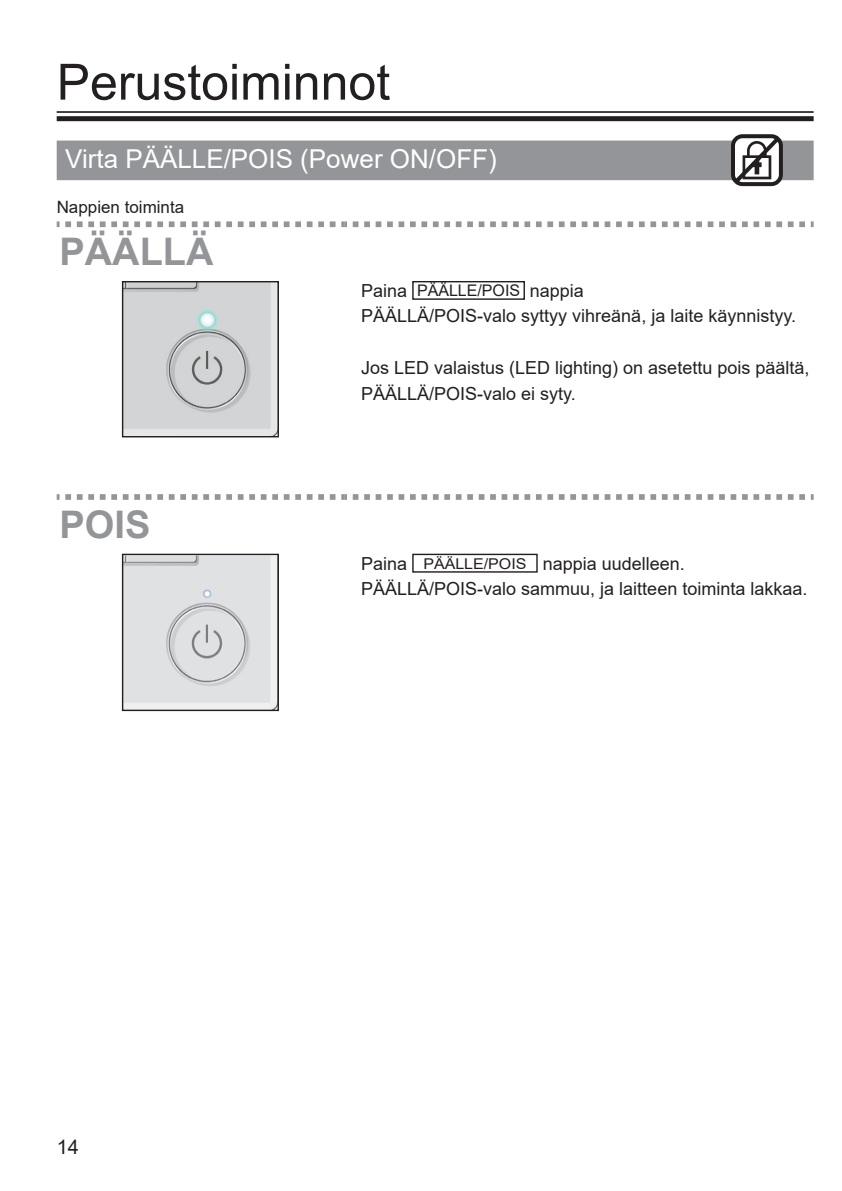
<style>
.page{position:relative;width:842px;height:1191px;background:#fff}
.page>*{position:absolute;margin:0;border:0;box-sizing:border-box;transform-origin:0 0}
.t1{font:50px "Arial";color:#231f20}
.t2{font:700 38px "Arial";color:#939598}
.t3{font:26px "Arial";color:#fff}
.t4{font:20px "Arial";color:#231f20}
.t5{font:18px/25.2px "Arial";color:#231f20}
.t6{font:17px "Arial";color:#231f20}
.s1{font-size:16px}
.s2{font-size:14.8px}
</style>
<div class="page">
<hr style="left:57px;top:111px;width:757px;height:2px;background:#231f20">
<div style="left:57px;top:116px;width:757px;height:5px;background:#231f20"></div>
<div style="left:57px;top:141px;width:757px;height:39px;background:#939598"></div>
<svg style="left:729px;top:134px;width:56px;height:53px"></svg>
<svg style="left:57px;top:221px;width:290px;height:6px"></svg>
<svg style="left:353px;top:221px;width:461px;height:6px"></svg>
<img style="left:124px;top:283px;width:153px;height:152px">
<div style="left:122px;top:281px;width:157px;height:156px;border:1px solid #231f20"></div>
<div style="left:412px;top:281px;width:113px;height:19px;border:1px solid #231f20"></div>
<svg style="left:57px;top:494px;width:290px;height:6px"></svg>
<svg style="left:353px;top:494px;width:461px;height:6px"></svg>
<img style="left:124px;top:556px;width:153px;height:153px">
<div style="left:122px;top:554px;width:157px;height:157px;border:1px solid #231f20"></div>
<div style="left:412px;top:554px;width:126px;height:18px;border:1px solid #231f20"></div>
<h1 class="t1" style="left:57px;top:48px;width:335px">Perustoiminnot</h1>
<h3 class="t3" style="left:65px;top:141px;width:433px">Virta PÄÄLLE/POIS (Power ON/OFF)</h3>
<p class="t6" style="left:57px;top:196px;width:129px">Nappien toiminta</p>
<h2 class="t2" style="left:60px;top:225px;width:156px">PÄÄLLÄ</h2>
<p class="t5" style="left:361px;top:278px;width:436px">Paina <span class="s1">PÄÄLLE/POIS</span> nappia<br>PÄÄLLÄ/POIS-valo syttyy vihreänä, ja laite käynnistyy.</p>
<p class="t5" style="left:361px;top:355px;width:450px;line-height:26px">Jos LED valaistus (LED lighting) on asetettu pois päältä,<br>PÄÄLLÄ/POIS-valo ei syty.</p>
<h2 class="t2" style="left:60px;top:498px;width:92px">POIS</h2>
<p class="t5" style="left:361px;top:551px;width:448px">Paina <span class="s2">PÄÄLLE/POIS</span> nappia uudelleen.<br>PÄÄLLÄ/POIS-valo sammuu, ja laitteen toiminta lakkaa.</p>
<p class="t4" style="left:57px;top:1133px;width:24px">14</p>
</div>
